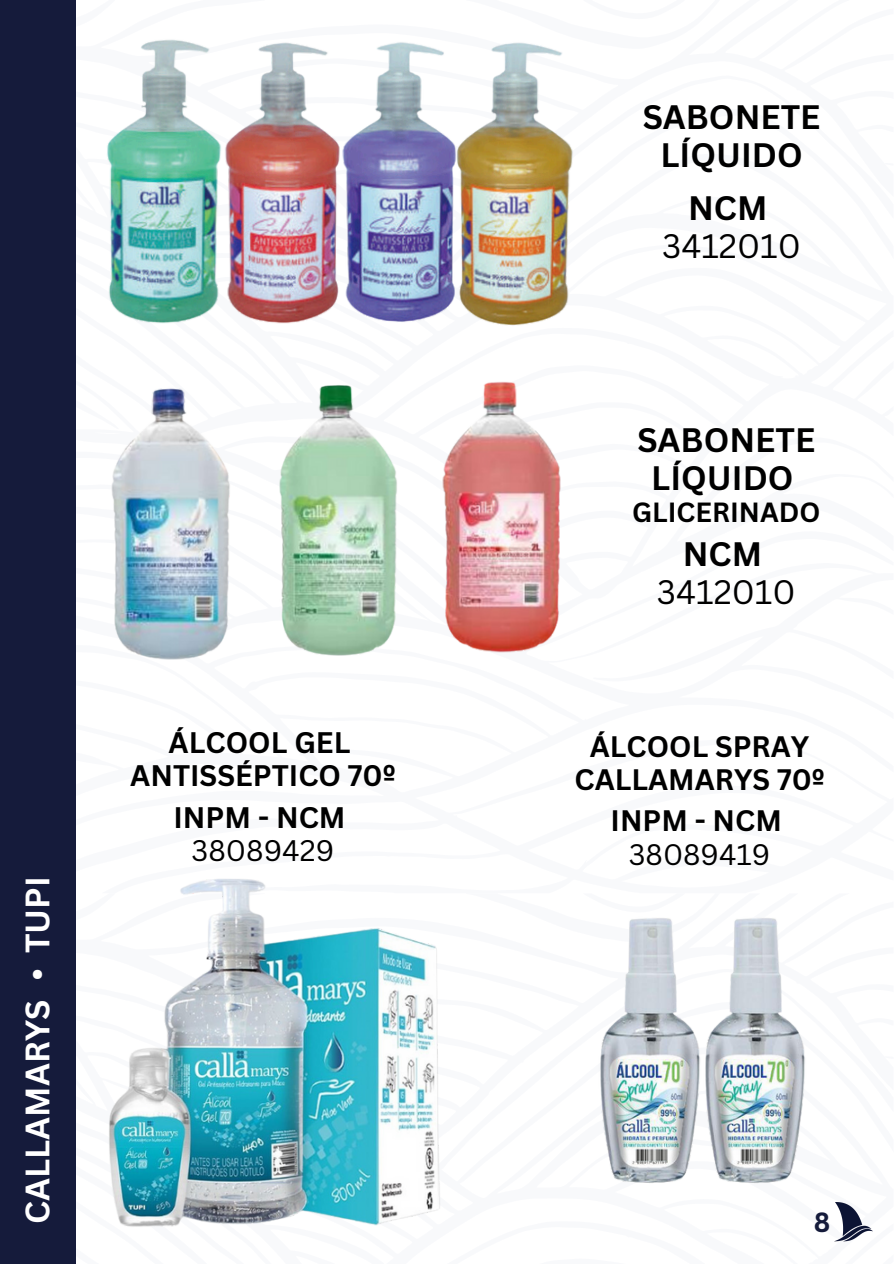
<style>
.page{position:relative;width:894px;height:1264px;background:#fff}
.page>*{position:absolute;margin:0;border:0;box-sizing:border-box;transform-origin:0 0}
.t1{font:700 33px/38.2px "Canva Sans";color:#000;text-align:center}
.t2{font:33px/38.2px "Canva Sans";color:#000;text-align:center}
.t3{font:700 33px "Canva Sans";color:#fff}
.t4{font:700 28.95px/33.6px "Canva Sans";color:#000;text-align:center}
.t5{font:28.95px "Canva Sans";color:#000}
.t6{font:700 28.8px/33.5px "Canva Sans";color:#000;text-align:center}
.t7{font:28.8px "Canva Sans";color:#000}
.t8{font:700 27px "Canva Sans";color:#000}
.t9{font:700 27px "Canva Sans";color:#151b3b}
.t10{font:700 16.5px "Canva Sans";color:#fff}
.s1{font-weight:700}
</style>
<div class="page">
<svg style="left:75px;top:369px;width:1px;height:60px"></svg>
<svg style="left:75px;top:0;width:1px;height:35px"></svg>
<svg style="left:75px;top:893px;width:1px;height:35px"></svg>
<div style="left:0;top:0;width:75px;height:1263px;background:#151b3b"></div>
<img style="left:107px;top:39px;width:105px;height:285px">
<img style="left:212px;top:42px;width:128px;height:282px">
<img style="left:342px;top:42px;width:99px;height:280px">
<img style="left:441px;top:42px;width:132px;height:284px">
<img style="left:111px;top:381px;width:450px;height:279px">
<img style="left:109px;top:879px;width:332px;height:348px">
<img style="left:712px;top:918px;width:93px;height:266px">
<img style="left:600px;top:918px;width:112px;height:265px">
<img style="left:835px;top:1202px;width:38px;height:39px">
<p class="t3" style="left:14px;top:953px;width:78px;rotate:-90deg">TUPI</p>
<p class="t10" style="left:32px;top:962px;width:13px">●</p>
<p class="t3" style="left:14px;top:1223px;width:225px;rotate:-90deg">CALLAMARYS</p>
<p class="t4" style="left:130px;top:725px;width:267px">ÁLCOOL GEL<br>ANTISSÉPTICO 70º</p>
<h1 class="t4" style="left:173px;top:799px;width:173px">INPM - NCM</h1>
<h2 class="t5" style="left:191px;top:830px;width:144px">38089429</h2>
<p class="t1" style="left:642px;top:97px;width:179px">SABONETE<br>LÍQUIDO</p>
<p class="t2" style="left:662px;top:188px;width:140px"><span class="s1">NCM<br></span>3412010</p>
<h2 class="t1" style="left:637px;top:420px;width:179px">SABONETE<br>LÍQUIDO</h2>
<h2 class="t8" style="left:632px;top:493px;width:190px">GLICERINADO</h2>
<h1 class="t2" style="left:656px;top:534px;width:140px"><span class="s1">NCM<br></span>3412010</h1>
<p class="t6" style="left:574px;top:729px;width:251px">ÁLCOOL SPRAY<br>CALLAMARYS 70º</p>
<p class="t6" style="left:610px;top:803px;width:173px">INPM - NCM</p>
<h3 class="t7" style="left:628px;top:833px;width:143px">38089419</h3>
<p class="t9" style="left:813px;top:1203px;width:18px">8</p>
</div>
